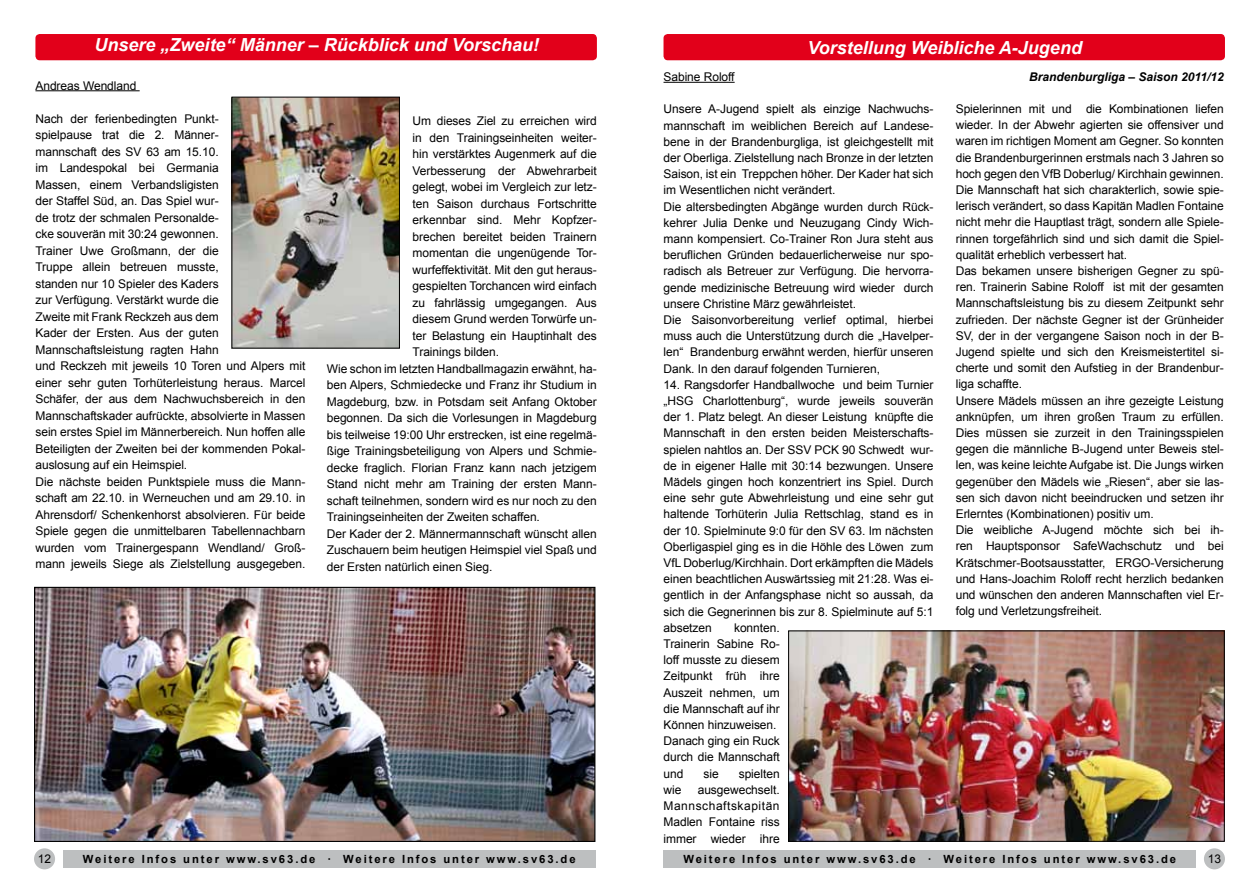
<style>
.page{position:relative;width:1259px;height:893px;background:#fff}
.page>*{position:absolute;margin:0;border:0;box-sizing:border-box;transform-origin:0 0}
.t1{font:italic 700 18px "Arial";color:#fff}
.t2{font:12px/16.2px "Arial";letter-spacing:-.005em;color:#000}
.t3{font:italic 700 12px "Arial";color:#000}
.t4{font:700 11.25px "Arial";letter-spacing:.17em;color:#000}
</style>
<div class="page">
<div style="left:35px;top:34px;width:562px;height:26px;background:#e2001a;border-radius:4px"></div>
<hr style="left:35px;top:90px;width:105px;height:1px;background:#000">
<img style="left:233px;top:99px;width:165px;height:247px">
<div style="left:231px;top:97px;width:169px;height:251px;border:1px solid #000"></div>
<img style="left:36px;top:589px;width:557px;height:251px">
<div style="left:34px;top:587px;width:561px;height:255px;border:1px solid #000"></div>
<div style="left:63px;top:850px;width:532px;height:17px;background:#bdbfc0"></div>
<div style="left:663px;top:850px;width:533px;height:17px;background:#bdbfc0"></div>
<div style="left:663px;top:34px;width:562px;height:26px;background:#e2001a;border-radius:4px"></div>
<hr style="left:663px;top:82px;width:71px;height:1px;background:#000">
<img style="left:790px;top:632px;width:432px;height:208px">
<div style="left:788px;top:630px;width:436px;height:212px;border:1px solid #000"></div>
<div style="left:34px;top:848px;width:21px;height:21px;background:#bdbfc0;border-radius:50%"></div>
<div style="left:1204px;top:848px;width:21px;height:21px;background:#bdbfc0;border-radius:50%"></div>
<h1 class="t1" style="left:95px;top:33px;width:446px">Unsere „Zweite“ Männer – Rückblick und Vorschau!</h1>
<p class="t2" style="left:35px;top:77px;width:102px">Andreas Wendland</p>
<p class="t2" style="left:35px;top:110px;width:271px">Nach der ferienbedingten Punkt-<br>spielpause trat die 2. Männer-<br>mannschaft des SV 63 am 15.10.<br>im Landespokal bei Germania<br>Massen, einem Verbandsligisten<br>der Staffel Süd, an. Das Spiel wur-<br>de trotz der schmalen Personalde-<br>cke souverän mit 30:24 gewonnen.<br>Trainer Uwe Großmann, der die<br>Truppe allein betreuen musste,<br>standen nur 10 Spieler des Kaders<br>zur Verfügung. Verstärkt wurde die<br>Zweite mit Frank Reckzeh aus dem<br>Kader der Ersten. Aus der guten Mannschaftsleistung ragten Hahn<br>und Reckzeh mit jeweils 10 Toren und Alpers mit einer sehr guten Torhüterleistung heraus. Marcel Schäfer, der aus dem Nachwuchsbereich in den Mannschaftskader aufrückte, absolvierte in Massen sein erstes Spiel im Männerbereich. Nun hoffen alle Beteiligten der Zweiten bei der kommenden Pokal&shy;auslosung auf ein Heimspiel.<br>Die nächste beiden Punktspiele muss die Mann&shy;schaft am 22.10. in Werneuchen und am 29.10. in Ahrensdorf/ Schenkenhorst absolvieren. Für beide Spiele gegen die unmittelbaren Tabellennachbarn wurden vom Trainergespann Wendland/ Groß&shy;mann jeweils Siege als Zielstellung ausgegeben.</p>
<p class="t2" style="left:412px;top:113px;width:186px">Um dieses Ziel zu erreichen wird</p>
<p class="t2" style="left:412px;top:129px;width:186px">in den Trainingseinheiten weiter-</p>
<p class="t2" style="left:412px;top:146px;width:186px">hin verstärktes Augenmerk auf die</p>
<p class="t2" style="left:412px;top:162px;width:186px">Verbesserung der Abwehrarbeit</p>
<p class="t2" style="left:412px;top:179px;width:186px">gelegt, wobei im Vergleich zur letz-</p>
<p class="t2" style="left:412px;top:195px;width:186px">ten Saison durchaus Fortschritte</p>
<p class="t2" style="left:412px;top:212px;width:186px">erkennbar sind. Mehr Kopfzer-</p>
<p class="t2" style="left:412px;top:228px;width:186px">brechen bereitet beiden Trainern</p>
<p class="t2" style="left:412px;top:245px;width:186px">momentan die ungenügende Tor-</p>
<p class="t2" style="left:412px;top:261px;width:186px">wurfeffektivität. Mit den gut heraus-</p>
<p class="t2" style="left:412px;top:278px;width:186px">gespielten Torchancen wird einfach</p>
<p class="t2" style="left:412px;top:294px;width:186px">zu fahrlässig umgegangen. Aus</p>
<p class="t2" style="left:412px;top:311px;width:186px">diesem Grund werden Torwürfe un-</p>
<p class="t2" style="left:412px;top:327px;width:186px">ter Belastung ein Hauptinhalt des</p>
<p class="t2" style="left:412px;top:344px;width:88px">Trainings bilden.</p>
<p class="t2" style="left:327px;top:360px;width:271px">Wie schon im letzten Handballmagazin erwähnt, ha-</p>
<p class="t2" style="left:327px;top:377px;width:271px">ben Alpers, Schmiedecke und Franz ihr Studium in</p>
<p class="t2" style="left:327px;top:393px;width:271px">Magdeburg, bzw. in Potsdam seit Anfang Oktober</p>
<p class="t2" style="left:327px;top:410px;width:271px">begonnen. Da sich die Vorlesungen in Magdeburg</p>
<p class="t2" style="left:327px;top:426px;width:271px">bis teilweise 19:00 Uhr erstrecken, ist eine regelmä-</p>
<p class="t2" style="left:327px;top:443px;width:271px">ßige Trainingsbeteiligung von Alpers und Schmie-</p>
<p class="t2" style="left:327px;top:459px;width:271px">decke fraglich. Florian Franz kann nach jetzigem</p>
<p class="t2" style="left:327px;top:476px;width:271px">Stand nicht mehr am Training der ersten Mann-</p>
<p class="t2" style="left:327px;top:492px;width:271px">schaft teilnehmen, sondern wird es nur noch zu den</p>
<p class="t2" style="left:327px;top:509px;width:215px">Trainingseinheiten der Zweiten schaffen.</p>
<p class="t2" style="left:327px;top:525px;width:271px">Der Kader der 2. Männermannschaft wünscht allen</p>
<p class="t2" style="left:327px;top:542px;width:271px">Zuschauern beim heutigen Heimspiel viel Spaß und</p>
<p class="t2" style="left:327px;top:558px;width:167px">der Ersten natürlich einen Sieg.</p>
<h1 class="t1" style="left:807px;top:35px;width:276px">Vorstellung Weibliche A-Jugend</h1>
<p class="t2" style="left:663px;top:69px;width:73px">Sabine Roloff</p>
<p class="t2" style="left:663px;top:101px;width:271px">Unsere A-Jugend spielt als einzige Nachwuchs&shy;mannschaft im weiblichen Bereich auf Landese&shy;bene in der Brandenburgliga, ist gleichgestellt mit der Oberliga. Zielstellung nach Bronze in der letzten Saison, ist ein Treppchen höher. Der Kader hat sich im Wesentlichen nicht verändert.<br>Die altersbedingten Abgänge wurden durch Rück&shy;kehrer Julia Denke und Neuzugang Cindy Wich&shy;mann kompensiert. Co-Trainer Ron Jura steht aus beruflichen Gründen bedauerlicherweise nur spo&shy;radisch als Betreuer zur Verfügung. Die hervorra&shy;gende medizinische Betreuung wird wieder durch unsere Christine März gewährleistet.<br>Die Saisonvorbereitung verlief optimal, hierbei muss auch die Unterstützung durch die „Havelper&shy;len“ Brandenburg erwähnt werden, hierfür unseren Dank. In den darauf folgenden Turnieren,</p>
<p class="t2" style="left:663px;top:377px;width:272px;text-align:justify">14. Rangsdorfer Handballwoche und beim Turnier „HSG Charlottenburg“, wurde jeweils souverän der 1. Platz belegt. An dieser Leistung knüpfte die Mannschaft in den ersten beiden Meisterschafts&shy;spielen nahtlos an. Der SSV PCK 90 Schwedt wur&shy;de in eigener Halle mit 30:14 bezwungen. Unsere Mädels gingen hoch konzentriert ins Spiel. Durch eine sehr gute Abwehrleistung und eine sehr gut haltende Torhüterin Julia Rettschlag, stand es in der 10. Spielminute 9:0 für den SV 63. Im nächsten Oberligaspiel ging es in die Höhle des Löwen zum VfL Doberlug/Kirchhain. Dort erkämpften die Mädels einen beachtlichen Auswärtssieg mit 21:28. Was ei&shy;gentlich in der Anfangsphase nicht so aussah, da sich die Gegnerinnen bis zur 8. Spielminute auf 5:1 absetzen</p>
<p class="t2" style="left:663px;top:620px;width:118px;text-indent:71px">konnten.<br>Trainerin Sabine Ro&shy;loff musste zu diesem<br>Zeitpunkt früh ihre<br>Auszeit nehmen, um die Mannschaft auf ihr<br>Können hinzuweisen.<br>Danach ging ein Ruck durch die Mannschaft und</p>
<p class="t2" style="left:703px;top:765px;width:17px">sie</p>
<p class="t2" style="left:738px;top:765px;width:42px">spielten</p>
<p class="t2" style="left:663px;top:782px;width:19px">wie</p>
<p class="t2" style="left:663px;top:782px;width:118px;text-align:justify;text-indent:34px">ausgewechselt.<br>Mannschaftskapitän Madlen Fontaine riss immer wieder ihre</p>
<p class="t3" style="left:1029px;top:69px;width:196px">Brandenburgliga – Saison 2011/12</p>
<p class="t2" style="left:955px;top:101px;width:270px">Spielerinnen mit und die Kombinationen liefen wieder. In der Abwehr agierten sie offensiver und waren im richtigen Moment am Gegner. So konnten die Brandenburgerinnen erstmals nach 3 Jahren so hoch gegen den VfB Doberlug/ Kirchhain gewinnen.<br>Die Mannschaft hat sich charakterlich, sowie spie&shy;lerisch verändert, so dass Kapitän Madlen Fontaine nicht mehr die Hauptlast trägt, sondern alle Spiele&shy;rinnen torgefährlich sind und sich damit die Spiel&shy;qualität erheblich verbessert hat.<br>Das bekamen unsere bisherigen Gegner zu spü&shy;ren. Trainerin Sabine Roloff ist mit der gesamten Mannschaftsleistung bis zu diesem Zeitpunkt sehr zufrieden. Der nächste Gegner ist der Grünheider SV, der in der vergangene Saison noch in der B-Jugend spielte und sich den Kreismeistertitel si&shy;cherte und somit den Aufstieg in der Brandenbur&shy;liga schaffte.<br>Unsere Mädels müssen an ihre gezeigte Leistung anknüpfen, um ihren großen Traum zu erfüllen.<br>Dies müssen sie zurzeit in den Trainingsspielen gegen die männliche B-Jugend unter Beweis stel&shy;len, was keine leichte Aufgabe ist. Die Jungs wirken gegenüber den Mädels wie „Riesen“, aber sie las&shy;sen sich davon nicht beeindrucken und setzen ihr Erlerntes (Kombinationen) positiv um.<br>Die weibliche A-Jugend möchte sich bei ih&shy;ren Hauptsponsor SafeWachschutz und bei Krätschmer-Bootsausstatter, ERGO-Versicherung und Hans-Joachim Roloff recht herzlich bedanken und wünschen den anderen Mannschaften viel Er&shy;folg und Verletzungsfreiheit.</p>
<p class="t2" style="left:38px;top:850px;width:15px">12</p>
<p class="t2" style="left:1207px;top:850px;width:15px">13</p>
<p class="t4" style="left:83px;top:851px;width:494px">Weitere Infos unter www.sv63.de · Weitere Infos unter www.sv63.de</p>
<p class="t4" style="left:683px;top:851px;width:494px">Weitere Infos unter www.sv63.de · Weitere Infos unter www.sv63.de</p>
</div>
